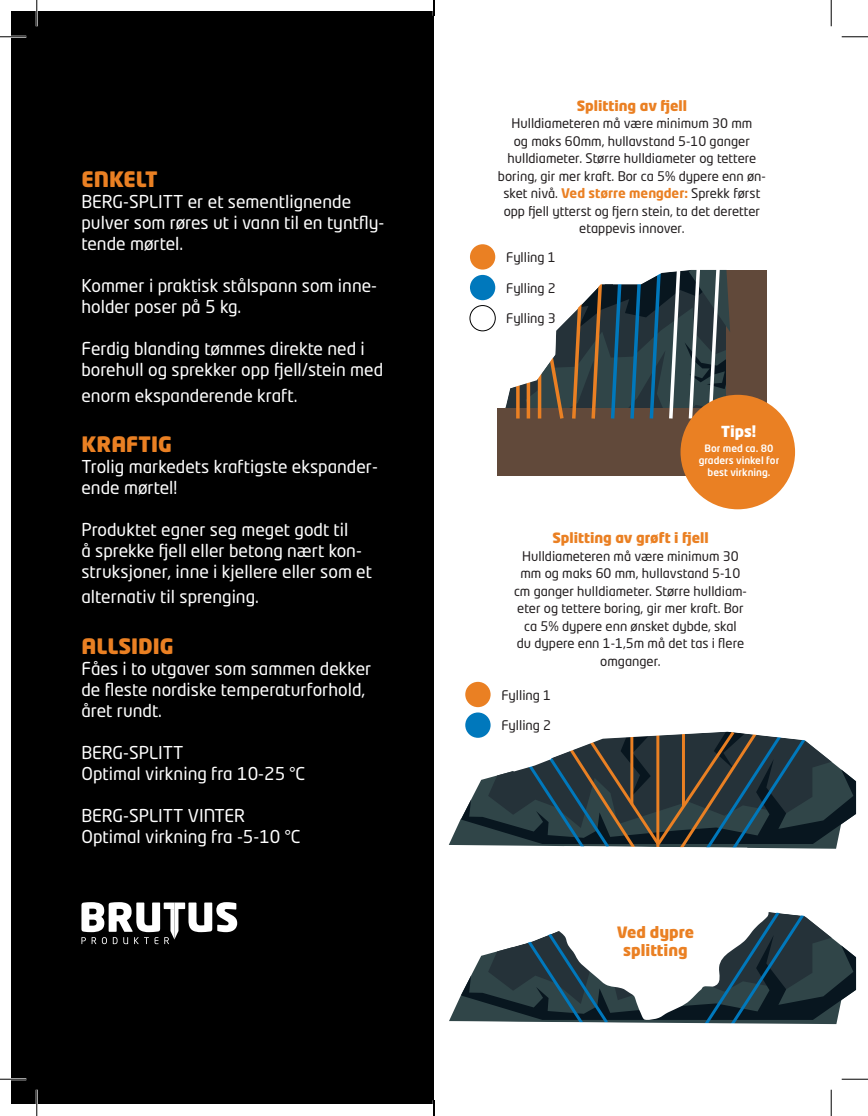
<style>
.page{position:relative;width:868px;height:1116px;background:#fff}
.page>*{position:absolute;margin:0;border:0;box-sizing:border-box;transform-origin:0 0}
.t1{font:900 21px "Neo Tech Std";color:#ea8023}
.t2{font:17.5px/21px "Neo Tech Std";color:#fff}
.t3{font:900 15.4px/18.6px "Neo Tech Std";color:#ea8023;text-align:center}
.t4{font:900 15.05px "Neo Tech Std";color:#fff}
.t5{font:900 14px "Neo Tech Std";color:#ea8023}
.t6{font:13.12px/17.5px "Neo Tech Std";color:#231f20;text-align:center}
.t7{font:500 9.97px/12.1px "Neo Tech Std";color:#fff;text-align:center}
.s1{font-weight:700;color:#ea8023}
</style>
<div class="page">
<div style="left:12px;top:12px;width:422px;height:1091px;background:#000"></div>
<div style="left:497px;top:408px;width:269px;height:68px;background:#61493a"></div>
<svg style="left:81px;top:902px;width:156px;height:42px"></svg>
<div style="left:726px;top:270px;width:40px;height:198px;background:#61493a"></div>
<div style="left:470px;top:244px;width:25px;height:25px;background:#ea8023;border-radius:50%"></div>
<div style="left:470px;top:275px;width:25px;height:25px;background:#0078bc;border-radius:50%"></div>
<div style="left:469px;top:305px;width:26px;height:26px;border:1px solid #000;border-radius:50%"></div>
<svg style="left:505px;top:269px;width:233px;height:150px"></svg>
<div style="left:680px;top:395px;width:114px;height:114px;background:#ea8023;border-radius:50%"></div>
<div style="left:465px;top:681px;width:25px;height:26px;background:#ea8023;border-radius:50%"></div>
<svg style="left:448px;top:694px;width:407px;height:331px"></svg>
<hr style="left:0;top:36px;width:26px;height:2px;background:#fff">
<hr style="left:0;top:1077px;width:26px;height:3px;background:#fff">
<hr style="left:36px;top:0;width:2px;height:26px;background:#fff">
<hr style="left:36px;top:1089px;width:2px;height:26px;background:#fff">
<svg style="left:0;top:36px;width:26px;height:1px"></svg>
<svg style="left:841px;top:36px;width:26px;height:1px"></svg>
<svg style="left:0;top:1078px;width:26px;height:1px"></svg>
<svg style="left:841px;top:1078px;width:26px;height:1px"></svg>
<svg style="left:36px;top:0;width:1px;height:26px"></svg>
<svg style="left:36px;top:1089px;width:1px;height:26px"></svg>
<svg style="left:830px;top:0;width:1px;height:26px"></svg>
<svg style="left:830px;top:1089px;width:1px;height:26px"></svg>
<svg style="left:433px;top:0;width:2px;height:16px"></svg>
<svg style="left:433px;top:1100px;width:2px;height:15px"></svg>
<p class="t1" style="left:81px;top:166px;width:78px">ENKELT</p>
<p class="t2" style="left:81px;top:191px;width:304px">BERG-SPLITT er et sementlignende pulver som røres ut i vann til en tyntfly&shy;tende mørtel.</p>
<p class="t2" style="left:81px;top:275px;width:297px">Kommer i praktisk stålspann som inne&shy;holder poser på 5 kg.</p>
<p class="t2" style="left:81px;top:338px;width:303px">Ferdig blanding tømmes direkte ned i borehull og sprekker opp fjell/stein med</p>
<p class="t2" style="left:81px;top:384px;width:217px">enorm ekspanderende kraft.</p>
<p class="t1" style="left:81px;top:430px;width:92px">KRAFTIG</p>
<p class="t2" style="left:81px;top:456px;width:298px">Trolig markedets kraftigste ekspander&shy;ende mørtel!</p>
<p class="t2" style="left:81px;top:519px;width:292px">Produktet egner seg meget godt til<br>å sprekke fjell eller betong nært kon&shy;struksjoner, inne i kjellere eller som et</p>
<p class="t2" style="left:81px;top:586px;width:179px">alternativ til sprenging.</p>
<p class="t1" style="left:81px;top:632px;width:94px">ALLSIDIG</p>
<p class="t2" style="left:81px;top:657px;width:291px">Fåes i to utgaver som sammen dekker de fleste nordiske temperaturforhold, året rundt.</p>
<p class="t2" style="left:81px;top:741px;width:225px">BERG-SPLITT<br>Optimal virkning fra 10-25 °C</p>
<p class="t2" style="left:81px;top:804px;width:220px">BERG-SPLITT VINTER<br>Optimal virkning fra -5-10 °C</p>
<p class="t5" style="left:576px;top:96px;width:112px">Splitting av fjell</p>
<p class="t6" style="left:497px;top:114px;width:269px">Hulldiameteren må være minimum 30 mm<br>og maks 60mm, hullavstand 5-10 ganger hulldiameter. Større hulldiameter og tettere boring, gir mer kraft. Bor ca 5% dypere enn øn&shy;sket nivå. <span class="s1">Ved større mengder:</span> Sprekk først opp fjell ytterst og fjern stein, ta det deretter etappevis innover.</p>
<p class="t6" style="left:506px;top:248px;width:51px">Fylling 1</p>
<p class="t6" style="left:506px;top:279px;width:51px">Fylling 2</p>
<p class="t6" style="left:506px;top:309px;width:51px">Fylling 3</p>
<p class="t4" style="left:720px;top:421px;width:37px">Tips!</p>
<p class="t7" style="left:698px;top:441px;width:82px">Bor med ca. 80 graders vinkel for best virkning.</p>
<p class="t5" style="left:552px;top:528px;width:158px">Splitting av grøft i fjell</p>
<p class="t6" style="left:514px;top:546px;width:234px">Hulldiameteren må være minimum 30 mm og maks 60 mm, hullavstand 5-10 cm ganger hulldiameter. Større hulldiam&shy;eter og tettere boring, gir mer kraft. Bor ca 5% dypere enn ønsket dybde, skal<br>du dypere enn 1-1,5m må det tas i flere omganger.</p>
<p class="t6" style="left:501px;top:685px;width:51px">Fylling 1</p>
<p class="t6" style="left:501px;top:716px;width:51px">Fylling 2</p>
<p class="t3" style="left:616px;top:921px;width:79px">Ved dypre splitting</p>
</div>
